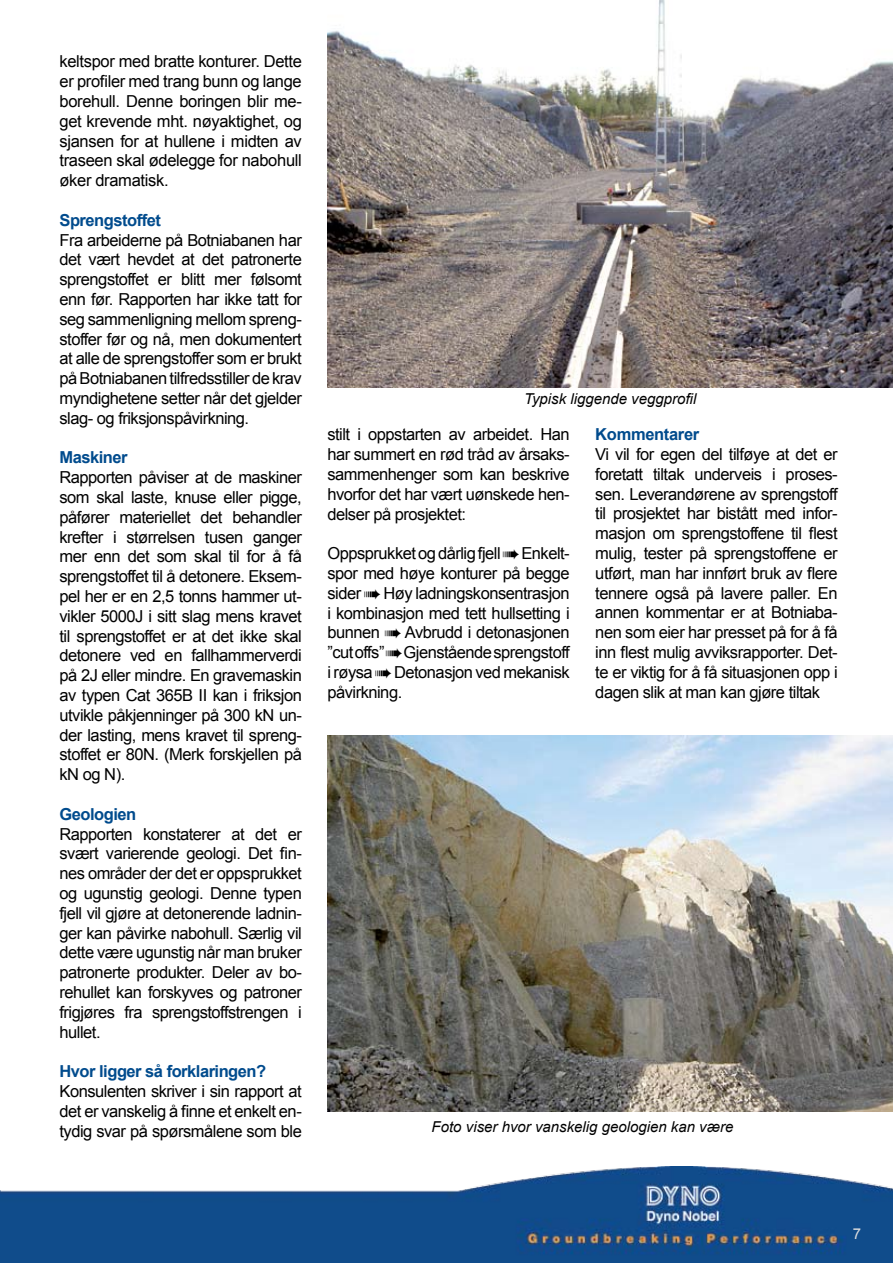
<style>
.page{position:relative;width:893px;height:1263px;background:#fff}
.page>*{position:absolute;margin:0;border:0;box-sizing:border-box;transform-origin:0 0}
.t1{font:16.5px/19.8px "Arial";letter-spacing:-.03em;color:#000;text-align:justify}
.t2{font:700 16.5px "Arial";letter-spacing:-.03em;color:#004b8d}
.t3{font:italic 15px "Arial";color:#000}
</style>
<div class="page">
<img style="left:0;top:1167px;width:893px;height:96px">
<img style="left:327px;top:0;width:566px;height:387px">
<img style="left:327px;top:735px;width:566px;height:376px">
<p class="t1" style="left:60px;top:52px;width:244px">keltspor med bratte konturer. Dette er profiler med trang bunn og lange borehull. Denne boringen blir me&shy;get krevende mht. nøyaktighet, og sjansen for at hullene i midten av traseen skal ødelegge for nabohull øker dramatisk.</p>
<p class="t2" style="left:60px;top:209px;width:103px">Sprengstoffet</p>
<p class="t1" style="left:60px;top:230px;width:244px">Fra arbeiderne på Botniabanen har det vært hevdet at det patronerte sprengstoffet er blitt mer følsomt enn før. Rapporten har ikke tatt for seg sammenligning mellom spreng&shy;stoffer før og nå, men dokumentert at alle de sprengstoffer som er brukt på Botniabanen tilfredsstiller de krav myndighetene setter når det gjelder slag- og friksjonspåvirkning.</p>
<p class="t2" style="left:60px;top:447px;width:70px">Maskiner</p>
<p class="t1" style="left:60px;top:468px;width:244px">Rapporten påviser at de maskiner som skal laste, knuse eller pigge, påfører materiellet det behandler krefter i størrelsen tusen ganger mer enn det som skal til for å få sprengstoffet til å detonere. Eksem&shy;pel her er en 2,5 tonns hammer ut&shy;vikler 5000J i sitt slag mens kravet til sprengstoffet er at det ikke skal detonere ved en fallhammerverdi på 2J eller mindre. En gravemaskin av typen Cat 365B II kan i friksjon utvikle påkjenninger på 300 kN un&shy;der lasting, mens kravet til spreng&shy;stoffet er 80N. (Merk forskjellen på kN og N).</p>
<p class="t2" style="left:60px;top:803px;width:78px">Geologien</p>
<p class="t1" style="left:60px;top:824px;width:244px">Rapporten konstaterer at det er svært varierende geologi. Det fin&shy;nes områder der det er oppsprukket og ugunstig geologi. Denne typen fjell vil gjøre at detonerende ladnin&shy;ger kan påvirke nabohull. Særlig vil dette være ugunstig når man bruker patronerte produkter. Deler av bo&shy;rehullet kan forskyves og patroner frigjøres fra sprengstoffstrengen i hullet.</p>
<p class="t2" style="left:60px;top:1060px;width:208px">Hvor ligger så forklaringen?</p>
<p class="t1" style="left:60px;top:1081px;width:244px">Konsulenten skriver i sin rapport at det er vanskelig å finne et enkelt en&shy;tydig svar på spørsmålene som ble</p>
<p class="t3" style="left:524px;top:388px;width:174px">Typisk liggende veggprofil</p>
<p class="t1" style="left:327px;top:425px;width:244px">stilt i oppstarten av arbeidet. Han har summert en rød tråd av årsaks&shy;sammenhenger som kan beskrive hvorfor det har vært uønskede hen&shy;delser på prosjektet:</p>
<p class="t1" style="left:327px;top:544px;width:244px">Oppsprukket og dårlig fjell → Enkelt&shy;spor med høye konturer på begge sider → Høy ladningskonsentrasjon i kombinasjon med tett hullsetting i bunnen → Avbrudd i detonasjonen ”cut offs” → Gjenstående sprengstoff i røysa → Detonasjon ved mekanisk påvirkning.</p>
<p class="t2" style="left:595px;top:423px;width:105px">Kommentarer</p>
<p class="t1" style="left:595px;top:444px;width:244px">Vi vil for egen del tilføye at det er foretatt tiltak underveis i proses&shy;sen. Leverandørene av sprengstoff til prosjektet har bistått med infor&shy;masjon om sprengstoffene til flest mulig, tester på sprengstoffene er utført, man har innført bruk av flere tennere også på lavere paller. En annen kommentar er at Botniaba&shy;nen som eier har presset på for å få inn flest mulig avviksrapporter. Det&shy;te er viktig for å få situasjonen opp i dagen slik at man kan gjøre tiltak</p>
<p class="t3" style="left:432px;top:1117px;width:303px">Foto viser hvor vanskelig geologien kan være</p>
</div>
